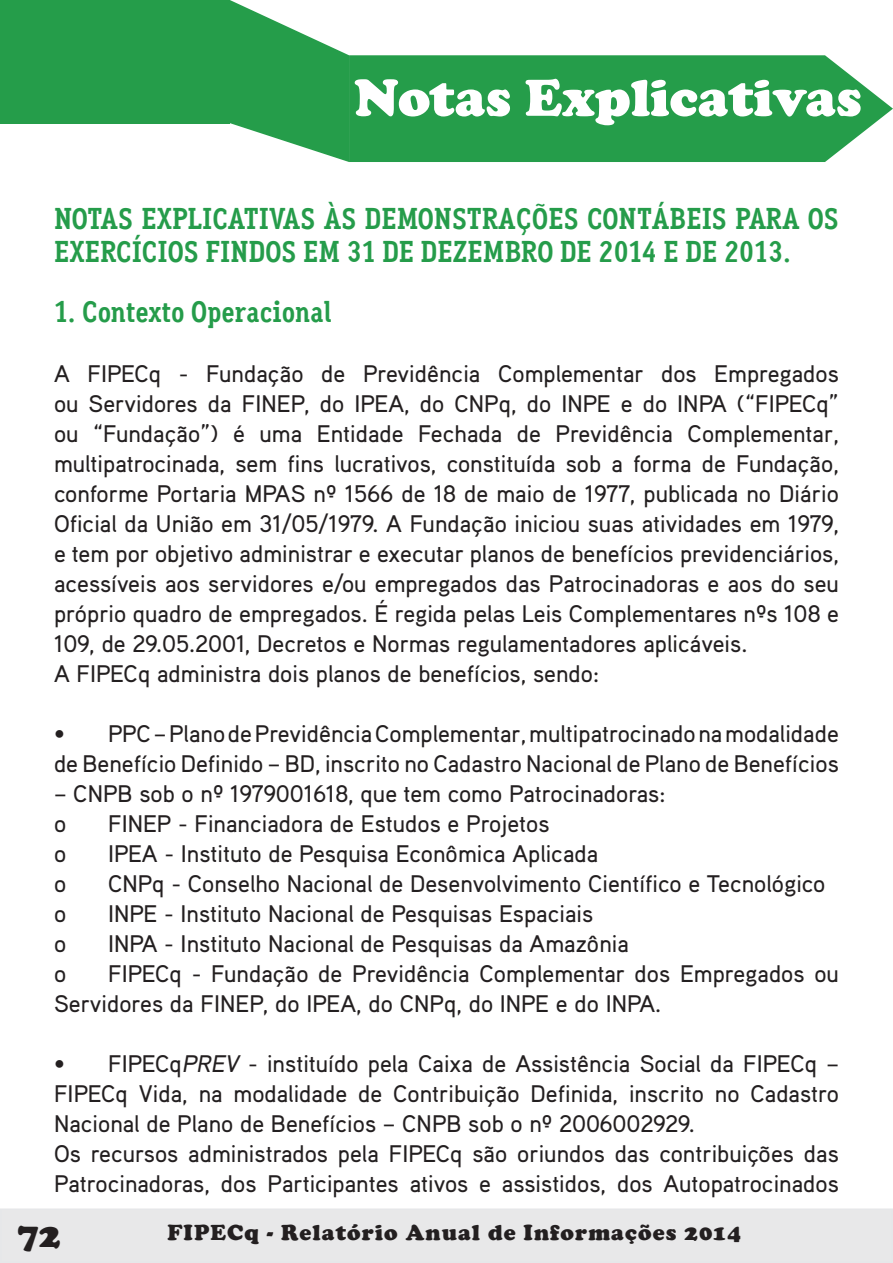
<style>
.page{position:relative;width:893px;height:1263px;background:#fff}
.page>*{position:absolute;margin:0;border:0;box-sizing:border-box;transform-origin:0 0}
.t1{font:900 54px "Cooper";color:#fff}
.t2{font:900 36px "Cooper";color:#231f20}
.t3{font:700 30px/33px "Aaux Office";color:#259c4a}
.t4{font:500 24px/30px "Aaux Pro";color:#231f20}
.t5{font:900 22.5px "Cooper";letter-spacing:.05em;color:#231f20}
.s1{font-style:italic}
</style>
<div class="page">
<div style="left:1px;top:1209px;width:891px;height:53px;background:#e8e8e9"></div>
<div style="left:0;top:1208px;width:893px;height:55px;border:2px solid #e6e7e9"></div>
<svg style="left:349px;top:55px;width:544px;height:107px;background:#33a355"></svg>
<div style="left:0;top:0;width:230px;height:123px;background:#259d4a"></div>
<svg style="left:230px;top:0;width:119px;height:162px"></svg>
<h1 class="t1" style="left:354px;top:66px;width:509px">Notas Explicativas</h1>
<p class="t3" style="left:54px;top:202px;width:786px">NOTAS EXPLICATIVAS ÀS DEMONSTRAÇÕES CONTÁBEIS PARA OS<br>EXERCÍCIOS FINDOS EM 31 DE DEZEMBRO DE 2014 E DE 2013.</p>
<p class="t3" style="left:54px;top:295px;width:279px">1. Contexto Operacional</p>
<p class="t4" style="left:54px;top:358px;width:786px">A FIPECq - Fundação de Previdência Complementar dos Empregados ou Servidores da FINEP, do IPEA, do CNPq, do INPE e do INPA (“FIPECq” ou “Fundação”) é uma Entidade Fechada de Previdência Complementar, multipatrocinada, sem fins lucrativos, constituída sob a forma de Fundação, conforme Portaria MPAS nº 1566 de 18 de maio de 1977, publicada no Diário Oficial da União em 31/05/1979. A Fundação iniciou suas atividades em 1979, e tem por objetivo administrar e executar planos de benefícios previdenciários, acessíveis aos servidores e/ou empregados das Patrocinadoras e aos do seu próprio quadro de empregados. É regida pelas Leis Complementares nºs 108 e 109, de 29.05.2001, Decretos e Normas regulamentadores aplicáveis.<br>A FIPECq administra dois planos de benefícios, sendo:</p>
<p class="t4" style="left:54px;top:718px;width:786px">• PPC – Plano de Previdência Complementar, multipatrocinado na modalidade de Benefício Definido – BD, inscrito no Cadastro Nacional de Plano de Benefícios</p>
<p class="t4" style="left:54px;top:778px;width:613px">– CNPB sob o nº 1979001618, que tem como Patrocinadoras: o</p>
<p class="t4" style="left:108px;top:808px;width:443px">FINEP - Financiadora de Estudos e Projetos</p>
<p class="t4" style="left:54px;top:838px;width:14px">o</p>
<p class="t4" style="left:108px;top:838px;width:492px">IPEA - Instituto de Pesquisa Econômica Aplicada</p>
<p class="t4" style="left:54px;top:868px;width:14px">o</p>
<p class="t4" style="left:108px;top:868px;width:719px">CNPq - Conselho Nacional de Desenvolvimento Científico e Tecnológico</p>
<p class="t4" style="left:54px;top:898px;width:14px">o</p>
<p class="t4" style="left:108px;top:898px;width:487px">INPE - Instituto Nacional de Pesquisas Espaciais</p>
<p class="t4" style="left:54px;top:928px;width:14px">o</p>
<p class="t4" style="left:108px;top:928px;width:522px">INPA - Instituto Nacional de Pesquisas da Amazônia</p>
<p class="t4" style="left:54px;top:958px;width:14px">o</p>
<p class="t4" style="left:54px;top:958px;width:786px;text-indent:54px">FIPECq - Fundação de Previdência Complementar dos Empregados ou<br>Servidores da FINEP, do IPEA, do CNPq, do INPE e do INPA.</p>
<p class="t4" style="left:54px;top:1048px;width:786px">• FIPECq<span class="s1">PREV</span> - instituído pela Caixa de Assistência Social da FIPECq – FIPECq Vida, na modalidade de Contribuição Definida, inscrito no Cadastro Nacional de Plano de Benefícios – CNPB sob o nº 2006002929.<br>Os recursos administrados pela FIPECq são oriundos das contribuições das Patrocinadoras, dos Participantes ativos e assistidos, dos Autopatrocinados</p>
<h2 class="t2" style="left:17px;top:1214px;width:45px">72</h2>
<p class="t5" style="left:168px;top:1219px;width:575px">FIPECq - Relatório Anual de Informações 2014</p>
</div>
